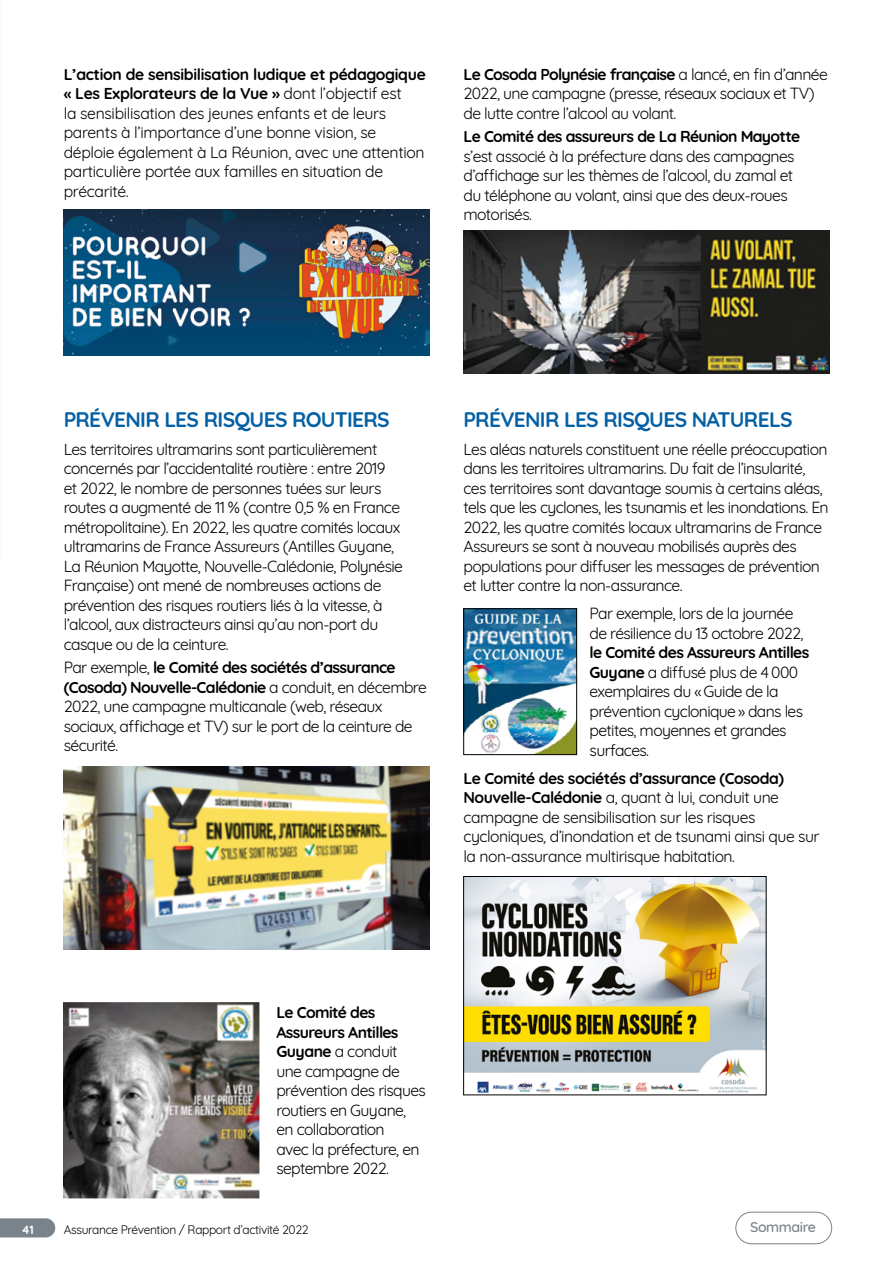
<style>
.page{position:relative;width:893px;height:1263px;background:#fff}
.page>*{position:absolute;margin:0;border:0;box-sizing:border-box;transform-origin:0 0}
.t1{font:700 21px "Quicksand";letter-spacing:-.035em;color:#0460a4}
.t2{font:15.75px/19.5px "Quicksand";letter-spacing:-.04em;color:#000}
.t3{font:15.75px/19.5px "Quicksand";letter-spacing:-.02em;color:#000}
.t4{font:700 15.75px "Quicksand";letter-spacing:-.04em;color:#000}
.t5{font:500 14.25px "Quicksand";letter-spacing:-.03em;color:#79838c}
.t6{font:12px "Quicksand";letter-spacing:-.03em;color:#000}
.t7{font:700 12px "Quicksand";color:#fff}
.s1{font-weight:700}
</style>
<div class="page">
<svg style="left:0;top:1218px;width:55px;height:19px"></svg>
<img style="left:64px;top:209px;width:365px;height:147px">
<img style="left:64px;top:1002px;width:195px;height:196px">
<img style="left:465px;top:878px;width:299px;height:215px">
<div style="left:463px;top:876px;width:303px;height:219px;border:1px solid #000"></div>
<img style="left:463px;top:608px;width:114px;height:147px">
<img style="left:64px;top:766px;width:365px;height:184px">
<img style="left:463px;top:231px;width:366px;height:142px">
<div style="left:736px;top:1212px;width:96px;height:32px;border:1px solid #79838c;border-radius:16px"></div>
<p class="t3" style="left:64px;top:63px;width:364px"><span class="s1">L’action de sensibilisation ludique et pédagogique « Les Explorateurs de la Vue »</span> dont l’objectif est<br>la sensibilisation des jeunes enfants et de leurs parents à l’importance d’une bonne vision, se déploie également à La Réunion, avec une attention particulière portée aux familles en situation de précarité.</p>
<p class="t2" style="left:463px;top:63px;width:366px"><span class="s1">Le Cosoda Polynésie française</span> a lancé, en fin d’année<br>2022, une campagne (presse, réseaux sociaux et TV) de lutte contre l’alcool au volant.</p>
<p class="t4" style="left:463px;top:124px;width:338px">Le Comité des assureurs de La Réunion Mayotte</p>
<p class="t2" style="left:463px;top:145px;width:332px">s’est associé à la préfecture dans des campagnes d’affichage sur les thèmes de l’alcool, du zamal et du téléphone au volant, ainsi que des deux-roues motorisés.</p>
<h1 class="t1" style="left:64px;top:402px;width:328px">PRÉVENIR LES RISQUES ROUTIERS</h1>
<p class="t2" style="left:64px;top:438px;width:341px">Les territoires ultramarins sont particulièrement concernés par l’accidentalité routière : entre 2019 et 2022, le nombre de personnes tuées sur leurs routes a augmenté de 11 % (contre 0,5 % en France métropolitaine). En 2022, les quatre comités locaux ultramarins de France Assureurs (Antilles Guyane, La Réunion Mayotte, Nouvelle-Calédonie, Polynésie Française) ont mené de nombreuses actions de prévention des risques routiers liés à la vitesse, à l’alcool, aux distracteurs ainsi qu’au non-port du casque ou de la ceinture.</p>
<p class="t2" style="left:64px;top:656px;width:364px">Par exemple, <span class="s1">le Comité des sociétés d’assurance (Cosoda) Nouvelle-Calédonie</span> a conduit, en décembre 2022, une campagne multicanale (web, réseaux sociaux, affichage et TV) sur le port de la ceinture de sécurité.</p>
<h1 class="t1" style="left:463px;top:402px;width:331px">PRÉVENIR LES RISQUES NATURELS</h1>
<p class="t2" style="left:463px;top:438px;width:367px">Les aléas naturels constituent une réelle préoccupation dans les territoires ultramarins. Du fait de l’insularité, ces territoires sont davantage soumis à certains aléas, tels que les cyclones, les tsunamis et les inondations. En 2022, les quatre comités locaux ultramarins de France Assureurs se sont à nouveau mobilisés auprès des populations pour diffuser les messages de prévention et lutter contre la non-assurance.</p>
<p class="t2" style="left:590px;top:602px;width:215px">Par exemple, lors de la journée de résilience du 13 octobre 2022,</p>
<p class="t2" style="left:590px;top:641px;width:221px"><span class="s1">le Comité des Assureurs Antilles<br>Guyane</span> a diffusé plus de 4 000 exemplaires du « Guide de la prévention cyclonique » dans les petites, moyennes et grandes surfaces.</p>
<p class="t2" style="left:463px;top:767px;width:358px"><span class="s1">Le Comité des sociétés d’assurance (Cosoda)<br>Nouvelle-Calédonie</span> a, quant à lui, conduit une campagne de sensibilisation sur les risques cycloniques, d’inondation et de tsunami ainsi que sur la non-assurance multirisque habitation.</p>
<p class="t2" style="left:276px;top:1001px;width:151px"><span class="s1">Le Comité des<br>Assureurs Antilles<br>Guyane</span> a conduit une campagne de prévention des risques routiers en Guyane, en collaboration<br>avec la préfecture, en septembre 2022.</p>
<p class="t7" style="left:21px;top:1220px;width:14px">41</p>
<p class="t6" style="left:64px;top:1220px;width:246px">Assurance Prévention / Rapport d’activité 2022</p>
<p class="t5" style="left:750px;top:1215px;width:67px">Sommaire</p>
</div>
